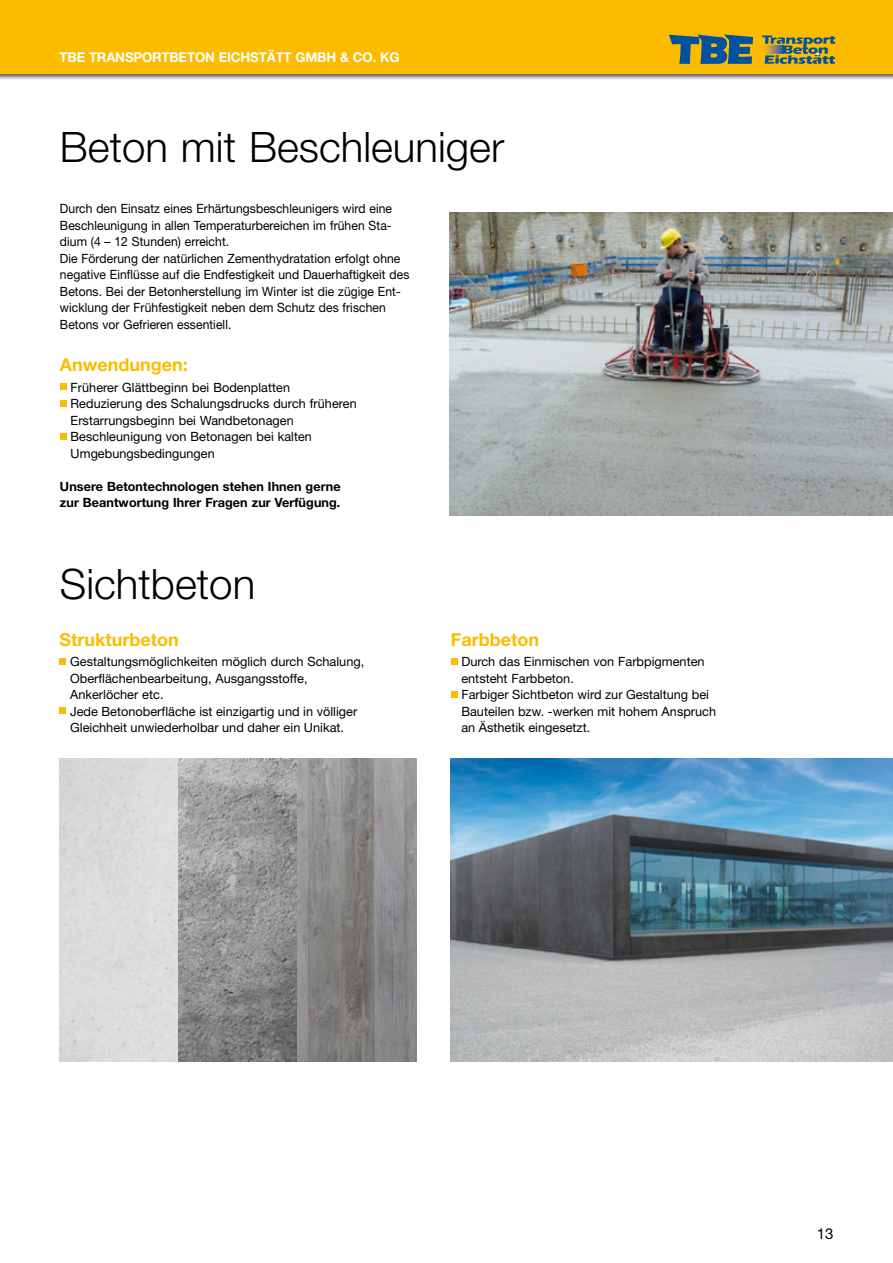
<style>
.page{position:relative;width:893px;height:1263px;background:#fff}
.page>*{position:absolute;margin:0;border:0;box-sizing:border-box;transform-origin:0 0}
.t1{font:300 42px "Helvetica Neue";color:#000}
.t2{font:700 18px "Helvetica Neue";color:#fbbc00}
.t3{font:15px "Helvetica Neue";color:#000}
.t4{font:700 13.5px "Helvetica Neue";letter-spacing:-.01em;color:#fff}
.t5{font:12.75px/16.5px "Helvetica Neue";color:#000}
.t6{font:12.75px/16.5px "Helvetica Neue";color:#000;scale:.96 1}
.t7{font:700 12.75px/16.5px "Helvetica Neue";color:#000}
</style>
<div class="page">
<div style="left:0;top:0;width:893px;height:80px;background:#000;opacity:.65"></div>
<div style="left:0;top:0;width:893px;height:74px;background:#fbbc00"></div>
<svg style="left:669px;top:35px;width:84px;height:29px"></svg>
<svg style="left:762px;top:35px;width:73px;height:29px"></svg>
<div style="left:60px;top:383px;width:7px;height:7px;background:#fbbc00"></div>
<div style="left:60px;top:400px;width:7px;height:7px;background:#fbbc00"></div>
<div style="left:60px;top:433px;width:7px;height:7px;background:#fbbc00"></div>
<div style="left:451px;top:658px;width:7px;height:7px;background:#fbbc00"></div>
<div style="left:451px;top:691px;width:7px;height:7px;background:#fbbc00"></div>
<div style="left:60px;top:658px;width:6px;height:7px;background:#fbbc00"></div>
<div style="left:60px;top:707px;width:6px;height:7px;background:#fbbc00"></div>
<img style="left:449px;top:213px;width:444px;height:302px">
<img style="left:451px;top:758px;width:442px;height:303px">
<img style="left:60px;top:758px;width:357px;height:303px">
<p class="t4" style="left:60px;top:49px;width:342px">TBE TRANSPORTBETON EICHSTÄTT GMBH &amp; CO. KG</p>
<h1 class="t1" style="left:60px;top:122px;width:446px">Beton mit Beschleuniger</h1>
<p class="t6" style="left:60px;top:200px;width:366px">Durch den Einsatz eines Erhärtungsbeschleunigers wird eine Beschleunigung in allen Temperaturbereichen im frühen Sta&shy;dium (4 – 12 Stunden) erreicht.<br>Die Förderung der natürlichen Zementhydratation erfolgt ohne negative Einflüsse auf die Endfestigkeit und Dauerhaftigkeit des Betons. Bei der Betonherstellung im Winter ist die zügige Ent&shy;wicklung der Frühfestigkeit neben dem Schutz des frischen Betons vor Gefrieren essentiell.</p>
<h2 class="t2" style="left:60px;top:353px;width:130px">Anwendungen:</h2>
<p class="t5" style="left:71px;top:379px;width:288px">Früherer Glättbeginn bei Bodenplatten Reduzierung des Schalungsdrucks durch früheren Erstarrungsbeginn bei Wandbetonagen Beschleunigung von Betonagen bei kalten Umgebungsbedingungen</p>
<p class="t7" style="left:60px;top:478px;width:283px">Unsere Betontechnologen stehen Ihnen gerne zur Beantwortung Ihrer Fragen zur Verfügung.</p>
<h1 class="t1" style="left:60px;top:558px;width:197px">Sichtbeton</h1>
<h2 class="t2" style="left:60px;top:628px;width:121px">Strukturbeton</h2>
<p class="t5" style="left:70px;top:653px;width:296px">Gestaltungsmöglichkeiten möglich durch Schalung, Oberflächenbearbeitung, Ausgangsstoffe, Ankerlöcher etc.<br>Jede Betonoberfläche ist einzigartig und in völliger Gleichheit unwiederholbar und daher ein Unikat.</p>
<h2 class="t2" style="left:451px;top:628px;width:90px">Farbbeton</h2>
<p class="t5" style="left:461px;top:653px;width:256px">Durch das Einmischen von Farbpigmenten entsteht Farbbeton.<br>Farbiger Sichtbeton wird zur Gestaltung bei Bauteilen bzw. -werken mit hohem Anspruch an Ästhetik eingesetzt.</p>
<p class="t3" style="left:817px;top:1224px;width:18px">13</p>
</div>
